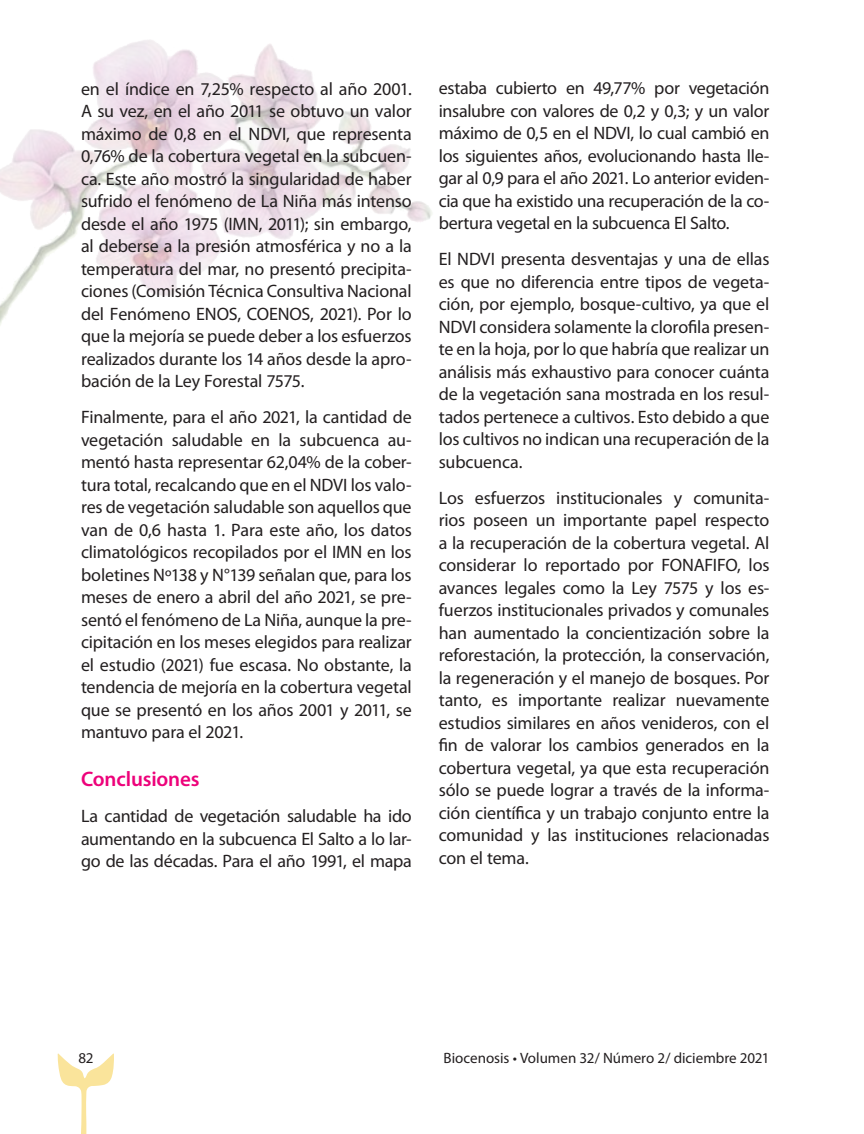
<style>
.page{position:relative;width:864px;height:1134px;background:#fff}
.page>*{position:absolute;margin:0;border:0;box-sizing:border-box;transform-origin:0 0}
.t1{font:600 21px "Myriad Pro";letter-spacing:-.005em;color:#ed027a}
.t2{font:18px/22.5px "Myriad Pro";letter-spacing:-.01em;color:#231f20;text-align:justify}
.t3{font:15px "Myriad Pro";color:#231f20}
</style>
<div class="page">
<svg style="left:57px;top:1053px;width:57px;height:81px"></svg>
<img style="left:0;top:40px;width:432px;height:285px">
<p class="t2" style="left:81px;top:78px;width:332px">en el índice en 7,25% respecto al año 2001.<br>A su vez, en el año 2011 se obtuvo un valor máximo de 0,8 en el NDVI, que representa 0,76% de la cobertura vegetal en la subcuen&shy;ca. Este año mostró la singularidad de haber sufrido el fenómeno de La Niña más intenso desde el año 1975 (IMN, 2011); sin embargo, al deberse a la presión atmosférica y no a la temperatura del mar, no presentó precipita&shy;ciones (Comisión Técnica Consultiva Nacional del Fenómeno ENOS, COENOS, 2021). Por lo que la mejoría se puede deber a los esfuerzos realizados durante los 14 años desde la apro&shy;bación de la Ley Forestal 7575.</p>
<p class="t2" style="left:81px;top:406px;width:332px">Finalmente, para el año 2021, la cantidad de vegetación saludable en la subcuenca au&shy;mentó hasta representar 62,04% de la cober&shy;tura total, recalcando que en el NDVI los valo&shy;res de vegetación saludable son aquellos que van de 0,6 hasta 1. Para este año, los datos climatológicos recopilados por el IMN en los boletines Nº138 y N°139 señalan que, para los meses de enero a abril del año 2021, se pre&shy;sentó el fenómeno de La Niña, aunque la pre&shy;cipitación en los meses elegidos para realizar el estudio (2021) fue escasa. No obstante, la tendencia de mejoría en la cobertura vegetal que se presentó en los años 2001 y 2011, se mantuvo para el 2021.</p>
<p class="t1" style="left:81px;top:767px;width:120px">Conclusiones</p>
<p class="t2" style="left:81px;top:805px;width:332px">La cantidad de vegetación saludable ha ido aumentando en la subcuenca El Salto a lo lar&shy;go de las décadas. Para el año 1991, el mapa</p>
<p class="t2" style="left:439px;top:78px;width:332px">estaba cubierto en 49,77% por vegetación insalubre con valores de 0,2 y 0,3; y un valor máximo de 0,5 en el NDVI, lo cual cambió en los siguientes años, evolucionando hasta lle&shy;gar al 0,9 para el año 2021. Lo anterior eviden&shy;cia que ha existido una recuperación de la co&shy;bertura vegetal en la subcuenca El Salto.</p>
<p class="t2" style="left:439px;top:249px;width:332px">El NDVI presenta desventajas y una de ellas es que no diferencia entre tipos de vegeta&shy;ción, por ejemplo, bosque-cultivo, ya que el NDVI considera solamente la clorofila presen&shy;te en la hoja, por lo que habría que realizar un análisis más exhaustivo para conocer cuánta de la vegetación sana mostrada en los resul&shy;tados pertenece a cultivos. Esto debido a que los cultivos no indican una recuperación de la subcuenca.</p>
<p class="t2" style="left:439px;top:487px;width:332px">Los esfuerzos institucionales y comunita&shy;rios poseen un importante papel respecto a la recuperación de la cobertura vegetal. Al considerar lo reportado por FONAFIFO, los avances legales como la Ley 7575 y los es&shy;fuerzos institucionales privados y comunales han aumentado la concientización sobre la reforestación, la protección, la conservación, la regeneración y el manejo de bosques. Por tanto, es importante realizar nuevamente estudios similares en años venideros, con el fin de valorar los cambios generados en la cobertura vegetal, ya que esta recuperación sólo se puede lograr a través de la informa&shy;ción científica y un trabajo conjunto entre la comunidad y las instituciones relacionadas con el tema.</p>
<p class="t3" style="left:78px;top:1050px;width:17px">82</p>
<p class="t3" style="left:444px;top:1050px;width:327px">Biocenosis • Volumen 32/ Número 2/ diciembre 2021</p>
</div>
